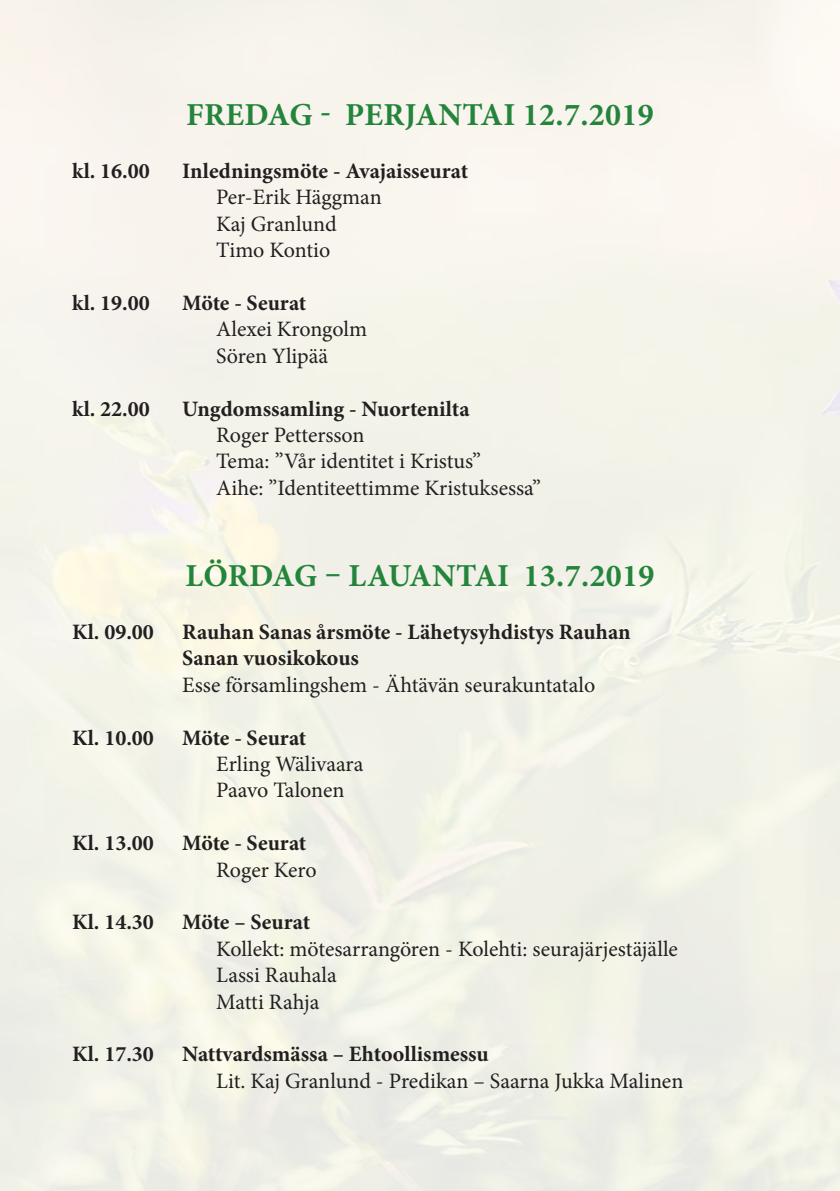
<style>
.page{position:relative;width:840px;height:1191px;background:#fff}
.page>*{position:absolute;margin:0;border:0;box-sizing:border-box;transform-origin:0 0}
.t1{font:700 32px "Minion Pro";letter-spacing:.01em;color:#24843c}
.t2{font:22px/26.4px "Minion Pro";color:#231f20}
.t3{font:700 22px/26.4px "Minion Pro";color:#231f20}
</style>
<div class="page">
<h1 class="t1" style="left:186px;top:92px;width:469px">FREDAG - PERJANTAI 12.7.2019</h1>
<p class="t3" style="left:72px;top:157px;width:79px">kl. 16.00</p>
<p class="t3" style="left:182px;top:157px;width:287px">Inledningsmöte - Avajaisseurat</p>
<p class="t2" style="left:216px;top:184px;width:167px">Per-Erik Häggman<br>Kaj Granlund<br>Timo Kontio</p>
<p class="t3" style="left:72px;top:289px;width:79px">kl. 19.00</p>
<p class="t3" style="left:182px;top:289px;width:126px">Möte - Seurat</p>
<p class="t2" style="left:216px;top:316px;width:152px">Alexei Krongolm<br>Sören Ylipää</p>
<p class="t3" style="left:72px;top:395px;width:79px">kl. 22.00</p>
<p class="t3" style="left:182px;top:395px;width:289px">Ungdomssamling - Nuortenilta</p>
<p class="t2" style="left:216px;top:422px;width:326px">Roger Pettersson<br>Tema: ”Vår identitet i Kristus”<br>Aihe: ”Identiteettimme Kristuksessa”</p>
<h1 class="t1" style="left:185px;top:553px;width:470px">LÖRDAG – LAUANTAI 13.7.2019</h1>
<p class="t3" style="left:72px;top:618px;width:83px">Kl. 09.00</p>
<p class="t3" style="left:182px;top:618px;width:449px">Rauhan Sanas årsmöte - Lähetysyhdistys Rauhan<br>Sanan vuosikokous</p>
<p class="t2" style="left:182px;top:671px;width:414px">Esse församlingshem - Ähtävän seurakuntatalo</p>
<p class="t3" style="left:72px;top:724px;width:83px">Kl. 10.00</p>
<p class="t3" style="left:182px;top:724px;width:126px">Möte - Seurat</p>
<p class="t2" style="left:216px;top:751px;width:149px">Erling Wälivaara<br>Paavo Talonen</p>
<p class="t3" style="left:72px;top:829px;width:83px">Kl. 13.00</p>
<p class="t3" style="left:182px;top:829px;width:126px">Möte - Seurat</p>
<p class="t2" style="left:216px;top:856px;width:102px">Roger Kero</p>
<p class="t3" style="left:72px;top:909px;width:83px">Kl. 14.30</p>
<p class="t3" style="left:182px;top:909px;width:129px">Möte – Seurat</p>
<p class="t2" style="left:216px;top:935px;width:463px">Kollekt: mötesarrangören - Kolehti: seurajärjestäjälle<br>Lassi Rauhala<br>Matti Rahja</p>
<p class="t3" style="left:72px;top:1041px;width:83px">Kl. 17.30</p>
<p class="t3" style="left:182px;top:1041px;width:308px">Nattvardsmässa – Ehtoollismessu</p>
<p class="t2" style="left:216px;top:1067px;width:468px">Lit. Kaj Granlund - Predikan – Saarna Jukka Malinen</p>
</div>
